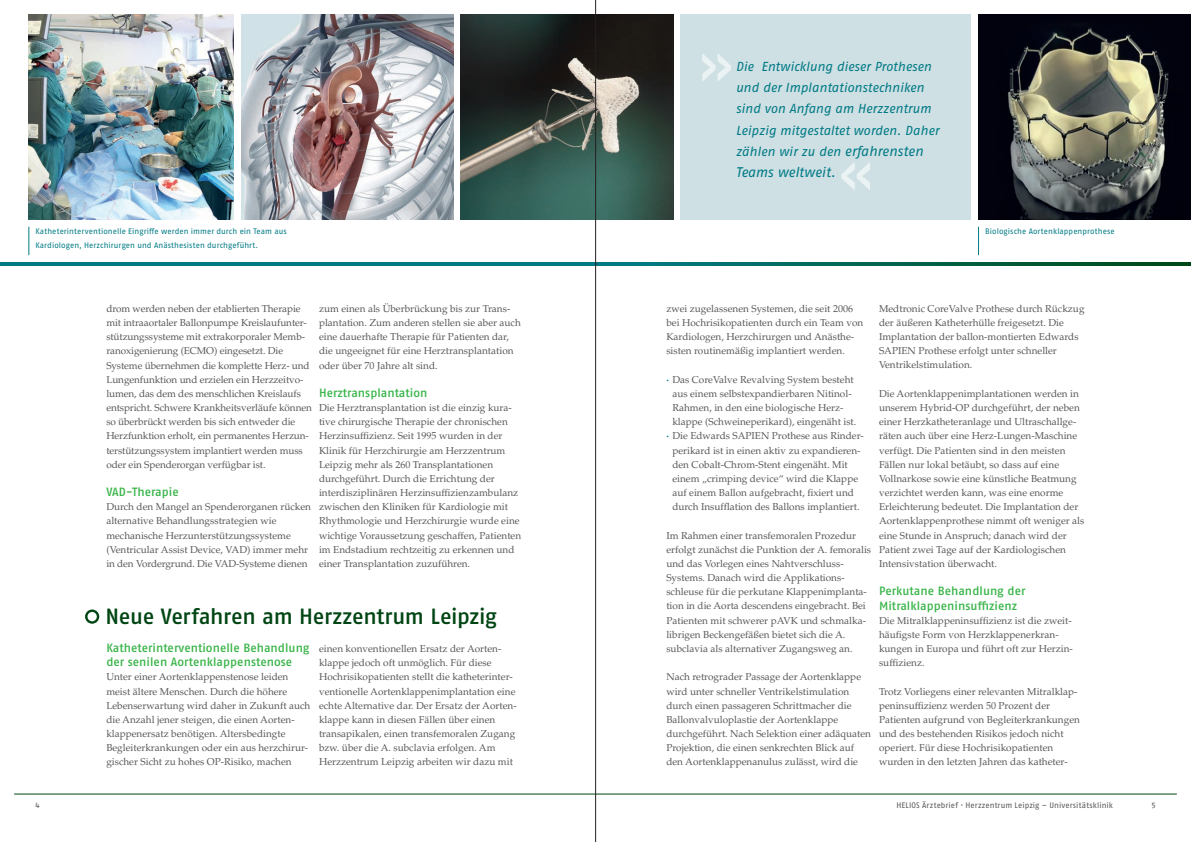
<style>
.page{position:relative;width:1191px;height:842px;background:#fff}
.page>*{position:absolute;margin:0;border:0;box-sizing:border-box;transform-origin:0 0}
.t1{font:500 22px "Fago Pro";letter-spacing:-.02em;color:#004513}
.t2{font:italic 14px "Fago Pro";letter-spacing:-.005em;color:#007a85}
.t3{font:italic 13.1px/21.3px "Fago Pro";letter-spacing:-.005em;color:#007a85}
.t4{font:500 12px/14.2px "Fago Pro";color:#3ab54a}
.t5{font:10px/14.2px "Palatino LT Std";color:#57585a}
.t6{font:8px/14.2px "Fago Pro";letter-spacing:.01em;color:#007a85}
.t7{font:8px "Fago Pro";letter-spacing:.01em;color:#57585a}
.s1{font-size:14px}
.s2{font-weight:700;color:#007a85}
</style>
<div class="page">
<hr style="left:14px;top:794px;width:1162px;height:1px;background:#004513">
<svg style="left:0;top:262px;width:1191px;height:4px;background:#006e69"></svg>
<img style="left:28px;top:14px;width:206px;height:206px">
<img style="left:241px;top:14px;width:213px;height:206px">
<svg style="left:28px;top:227px;width:1px;height:28px"></svg>
<svg style="left:85px;top:609px;width:14px;height:15px"></svg>
<div style="left:680px;top:14px;width:291px;height:206px;background:#cfe0e4"></div>
<svg style="left:702px;top:53px;width:29px;height:28px"></svg>
<svg style="left:841px;top:162px;width:29px;height:28px"></svg>
<img style="left:978px;top:14px;width:213px;height:206px">
<img style="left:461px;top:14px;width:212px;height:206px">
<svg style="left:978px;top:227px;width:1px;height:28px"></svg>
<hr style="left:595px;top:0;width:1px;height:842px;background:#231f20">
<p class="t6" style="left:35px;top:224px;width:253px">Katheterinterventionelle Eingriffe werden immer durch ein Team aus<br>Kardiologen, Herzchirurgen und Anästhesisten durchgeführt.</p>
<p class="t5" style="left:319px;top:301px;width:203px">zum einen als Überbrückung bis zur Trans&shy;plantation. Zum anderen stellen sie aber auch eine dauerhafte Therapie für Patienten dar, die ungeeignet für eine Herztransplantation oder über 70 Jahre alt sind.</p>
<p class="t4" style="left:319px;top:386px;width:110px">Herztransplantation</p>
<p class="t5" style="left:319px;top:401px;width:204px">Die Herztransplantation ist die einzig kura&shy;tive chirurgische Therapie der chronischen Herzinsuffizienz. Seit 1995 wurden in der Klinik für Herzchirurgie am Herzzentrum Leipzig mehr als 260 Transplantationen durchgeführt. Durch die Errichtung der interdisziplinären Herzinsuffizienzambulanz zwischen den Kliniken für Kardiologie mit Rhythmologie und Herzchirurgie wurde eine wichtige Voraussetzung geschaffen, Patienten im Endstadium rechtzeitig zu erkennen und einer Transplantation zuzuführen.</p>
<p class="t5" style="left:106px;top:301px;width:207px">drom werden neben der etablierten Therapie mit intraaortaler Ballonpumpe Kreislaufunter&shy;stützungssysteme mit extrakorporaler Memb&shy;ranoxigenierung (ECMO) eingesetzt. Die Systeme übernehmen die komplette Herz- und Lungenfunktion und erzielen ein Herzzeitvo&shy;lumen, das dem des menschlichen Kreislaufs entspricht. Schwere Krankheitsverläufe können so überbrückt werden bis sich entweder die Herzfunktion erholt, ein permanentes Herzun&shy;terstützungssystem implantiert werden muss oder ein Spenderorgan verfügbar ist.</p>
<p class="t4" style="left:106px;top:485px;width:74px">VAD-Therapie</p>
<p class="t5" style="left:106px;top:500px;width:206px">Durch den Mangel an Spenderorganen rücken alternative Behandlungsstrategien wie mechanische Herzunterstützungssysteme (Ventricular Assist Device, VAD) immer mehr in den Vordergrund. Die VAD-Systeme dienen</p>
<h1 class="t1" style="left:106px;top:603px;width:393px">Neue Verfahren am Herzzentrum Leipzig</h1>
<p class="t4" style="left:106px;top:641px;width:205px">Katheterinterventionelle Behandlung der senilen Aortenklappenstenose</p>
<p class="t5" style="left:106px;top:670px;width:205px">Unter einer Aortenklappenstenose leiden meist ältere Menschen. Durch die höhere Lebenserwartung wird daher in Zukunft auch die Anzahl jener steigen, die einen Aorten&shy;klappenersatz benötigen. Altersbedingte Begleiterkrankungen oder ein aus herzchirur&shy;gischer Sicht zu hohes OP-Risiko, machen</p>
<p class="t5" style="left:319px;top:642px;width:199px">einen konventionellen Ersatz der Aorten&shy;klappe jedoch oft unmöglich. Für diese Hochrisikopatienten stellt die katheterinter&shy;ventionelle Aortenklappenimplantation eine echte Alternative dar. Der Ersatz der Aorten&shy;klappe kann in diesen Fällen über einen transapikalen, einen transfemoralen Zugang bzw. über die A. subclavia erfolgen. Am Herzzentrum Leipzig arbeiten wir dazu mit</p>
<h3 class="t3" style="left:735px;top:56px;width:205px">Die Entwicklung dieser Prothesen und der Implantationstechniken sind von Anfang am Herzzentrum Leipzig mitgestaltet worden. Daher zählen wir zu den <span class="s1">erfahrensten</span></h3>
<h2 class="t2" style="left:735px;top:164px;width:101px">Teams weltweit.</h2>
<p class="t6" style="left:985px;top:224px;width:131px">Biologische Aortenklappenprothese</p>
<p class="t5" style="left:666px;top:301px;width:198px">zwei zugelassenen Systemen, die seit 2006 bei Hochrisikopatienten durch ein Team von Kardiologen, Herzchirurgen und Anästhe&shy;sisten routinemäßig implantiert werden.</p>
<p class="t5" style="left:666px;top:372px;width:189px"><span class="s2">·</span> Das CoreValve Revalving System besteht</p>
<p class="t5" style="left:672px;top:387px;width:181px">aus einem selbstexpandierbaren Nitinol-</p>
<p class="t5" style="left:672px;top:401px;width:173px">Rahmen, in den eine biologische Herz-</p>
<p class="t5" style="left:672px;top:415px;width:185px">klappe (Schweineperikard), eingenäht ist.</p>
<p class="t5" style="left:666px;top:429px;width:199px"><span class="s2">·</span> Die Edwards SAPIEN Prothese aus Rinder-</p>
<p class="t5" style="left:672px;top:443px;width:190px">perikard ist in einen aktiv zu expandieren-</p>
<p class="t5" style="left:672px;top:457px;width:177px">den Cobalt-Chrom-Stent eingenäht. Mit</p>
<p class="t5" style="left:672px;top:472px;width:187px">einem „crimping device“ wird die Klappe</p>
<p class="t5" style="left:672px;top:486px;width:183px">auf einem Ballon aufgebracht, fixiert und</p>
<p class="t5" style="left:672px;top:500px;width:189px">durch Insufflation des Ballons implantiert.</p>
<p class="t5" style="left:666px;top:528px;width:206px">Im Rahmen einer transfemoralen Prozedur erfolgt zunächst die Punktion der A. femoralis und das Vorlegen eines Nahtverschluss-Systems. Danach wird die Applikations&shy;schleuse für die perkutane Klappenimplanta&shy;tion in die Aorta descendens eingebracht. Bei Patienten mit schwerer pAVK und schmalka&shy;librigen Beckengefäßen bietet sich die A. subclavia als alternativer Zugangsweg an.</p>
<p class="t5" style="left:666px;top:670px;width:206px">Nach retrograder Passage der Aortenklappe wird unter schneller Ventrikelstimulation durch einen passageren Schrittmacher die Ballonvalvuloplastie der Aortenklappe durchgeführt. Nach Selektion einer adäquaten Projektion, die einen senkrechten Blick auf den Aortenklappenanulus zulässt, wird die</p>
<p class="t5" style="left:879px;top:301px;width:207px">Medtronic CoreValve Prothese durch Rückzug der äußeren Katheterhülle freigesetzt. Die Implantation der ballon-montierten Edwards SAPIEN Prothese erfolgt unter schneller Ventrikelstimulation.</p>
<p class="t5" style="left:879px;top:386px;width:207px">Die Aortenklappenimplantationen werden in unserem Hybrid-OP durchgeführt, der neben einer Herzkatheteranlage und Ultraschallge&shy;räten auch über eine Herz-Lungen-Maschine verfügt. Die Patienten sind in den meisten Fällen nur lokal betäubt, so dass auf eine Vollnarkose sowie eine künstliche Beatmung verzichtet werden kann, was eine enorme Erleichterung bedeutet. Die Implantation der Aortenklappenprothese nimmt oft weniger als eine Stunde in Anspruch; danach wird der Patient zwei Tage auf der Kardiologischen Intensivstation überwacht.</p>
<p class="t4" style="left:879px;top:584px;width:148px">Perkutane Behandlung der<br>Mitralklappeninsuffizienz</p>
<p class="t5" style="left:879px;top:613px;width:195px">Die Mitralklappeninsuffizienz ist die zweit&shy;häufigste Form von Herzklappenerkran&shy;kungen in Europa und führt oft zur Herzin&shy;suffizienz.</p>
<p class="t5" style="left:879px;top:684px;width:202px">Trotz Vorliegens einer relevanten Mitralklap&shy;peninsuffizienz werden 50 Prozent der Patienten aufgrund von Begleiterkrankungen und des bestehenden Risikos jedoch nicht operiert. Für diese Hochrisikopatienten wurden in den letzten Jahren das katheter-</p>
<p class="t7" style="left:35px;top:800px;width:6px">4</p>
<p class="t7" style="left:896px;top:800px;width:218px">HELIOS Ärztebrief · Herzzentrum Leipzig – Universitätsklinik</p>
<p class="t7" style="left:1151px;top:800px;width:6px">5</p>
</div>
